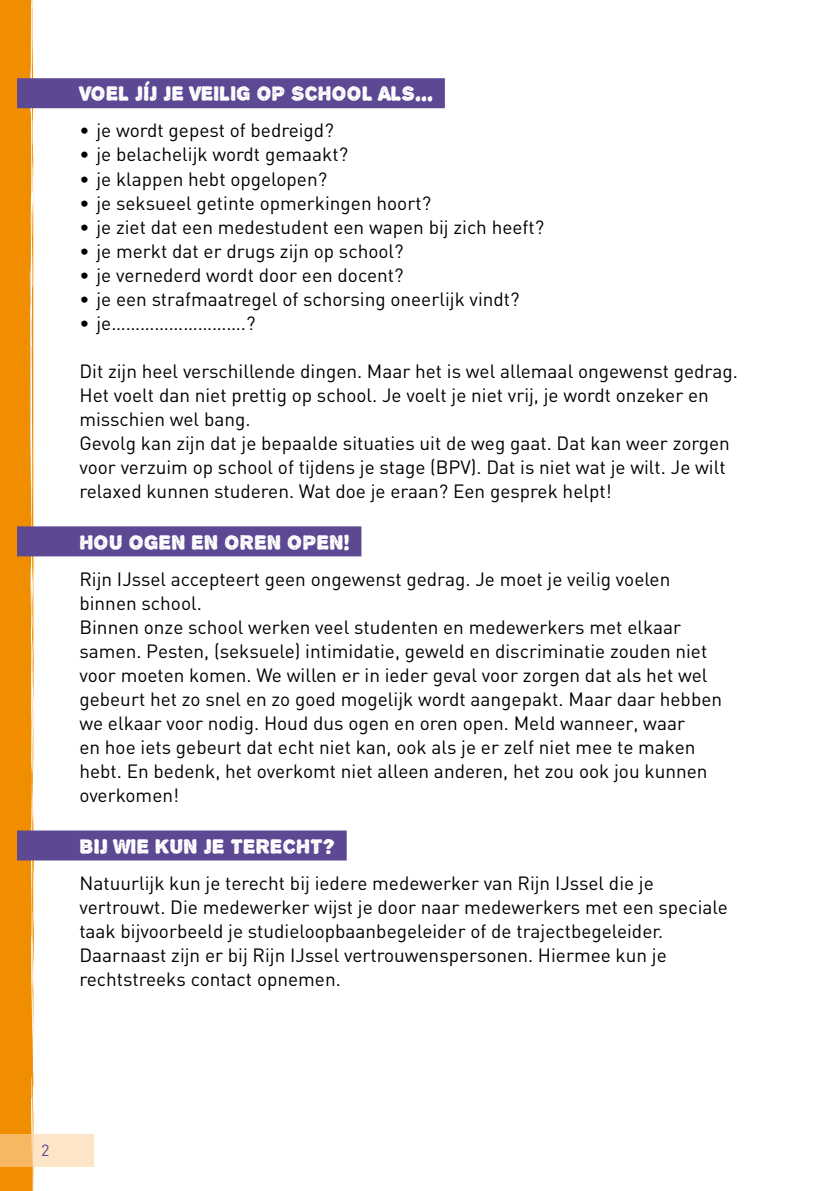
<style>
.page{position:relative;width:840px;height:1191px;background:#fff}
.page>*{position:absolute;margin:0;border:0;box-sizing:border-box;transform-origin:0 0}
.t1{font:22px "Alpha Echo";letter-spacing:-.01em;color:#fff}
.t2{font:19px/24px "DIN";color:#000}
.t3{font:16px "DIN";color:#5d4894}
</style>
<div class="page">
<div style="left:0;top:0;width:34px;height:1191px;background:#f18e00"></div>
<svg style="left:22px;top:0;width:12px;height:1111px;background:#f3a22e"></svg>
<svg style="left:0;top:1134px;width:93px;height:33px;background:#fad5a3"></svg>
<div style="left:17px;top:78px;width:427px;height:30px;background:#5d4894"></div>
<div style="left:17px;top:526px;width:344px;height:30px;background:#5d4894"></div>
<div style="left:17px;top:830px;width:329px;height:30px;background:#5d4894"></div>
<p class="t1" style="left:79px;top:81px;width:355px">VOEL JÍJ JE VEILIG OP SCHOOL ALS...</p>
<p class="t2" style="left:79px;top:118px;width:256px">• je wordt gepest of bedreigd?</p>
<p class="t2" style="left:79px;top:142px;width:270px">• je belachelijk wordt gemaakt?</p>
<p class="t2" style="left:79px;top:166px;width:249px">• je klappen hebt opgelopen?</p>
<p class="t2" style="left:79px;top:190px;width:353px">• je seksueel getinte opmerkingen hoort?</p>
<p class="t2" style="left:79px;top:214px;width:466px">• je ziet dat een medestudent een wapen bij zich heeft?</p>
<p class="t2" style="left:79px;top:238px;width:325px">• je merkt dat er drugs zijn op school?</p>
<p class="t2" style="left:79px;top:262px;width:325px">• je vernederd wordt door een docent?</p>
<p class="t2" style="left:79px;top:286px;width:441px">• je een strafmaatregel of schorsing oneerlijk vindt?</p>
<p class="t2" style="left:79px;top:310px;width:177px">• je……………………….?</p>
<p class="t2" style="left:79px;top:358px;width:659px">Dit zijn heel verschillende dingen. Maar het is wel allemaal ongewenst gedrag.<br>Het voelt dan niet prettig op school. Je voelt je niet vrij, je wordt onzeker en misschien wel bang.<br>Gevolg kan zijn dat je bepaalde situaties uit de weg gaat. Dat kan weer zorgen voor verzuim op school of tijdens je stage (BPV). Dat is niet wat je wilt. Je wilt relaxed kunnen studeren. Wat doe je eraan? Een gesprek helpt!</p>
<p class="t1" style="left:79px;top:529px;width:272px">HOU OGEN EN OREN OPEN!</p>
<p class="t2" style="left:79px;top:566px;width:643px">Rijn IJssel accepteert geen ongewenst gedrag. Je moet je veilig voelen binnen school.<br>Binnen onze school werken veel studenten en medewerkers met elkaar samen. Pesten, (seksuele) intimidatie, geweld en discriminatie zouden niet voor moeten komen. We willen er in ieder geval voor zorgen dat als het wel gebeurt het zo snel en zo goed mogelijk wordt aangepakt. Maar daar hebben we elkaar voor nodig. Houd dus ogen en oren open. Meld wanneer, waar<br>en hoe iets gebeurt dat echt niet kan, ook als je er zelf niet mee te maken hebt. En bedenk, het overkomt niet alleen anderen, het zou ook jou kunnen overkomen!</p>
<p class="t1" style="left:79px;top:833px;width:257px">BIJ WIE KUN JE TERECHT?</p>
<p class="t2" style="left:79px;top:870px;width:649px">Natuurlijk kun je terecht bij iedere medewerker van Rijn IJssel die je vertrouwt. Die medewerker wijst je door naar medewerkers met een speciale taak bijvoorbeeld je studieloopbaanbegeleider of de trajectbegeleider.<br>Daarnaast zijn er bij Rijn IJssel vertrouwenspersonen. Hiermee kun je rechtstreeks contact opnemen.</p>
<p class="t3" style="left:41px;top:1140px;width:10px">2</p>
</div>
